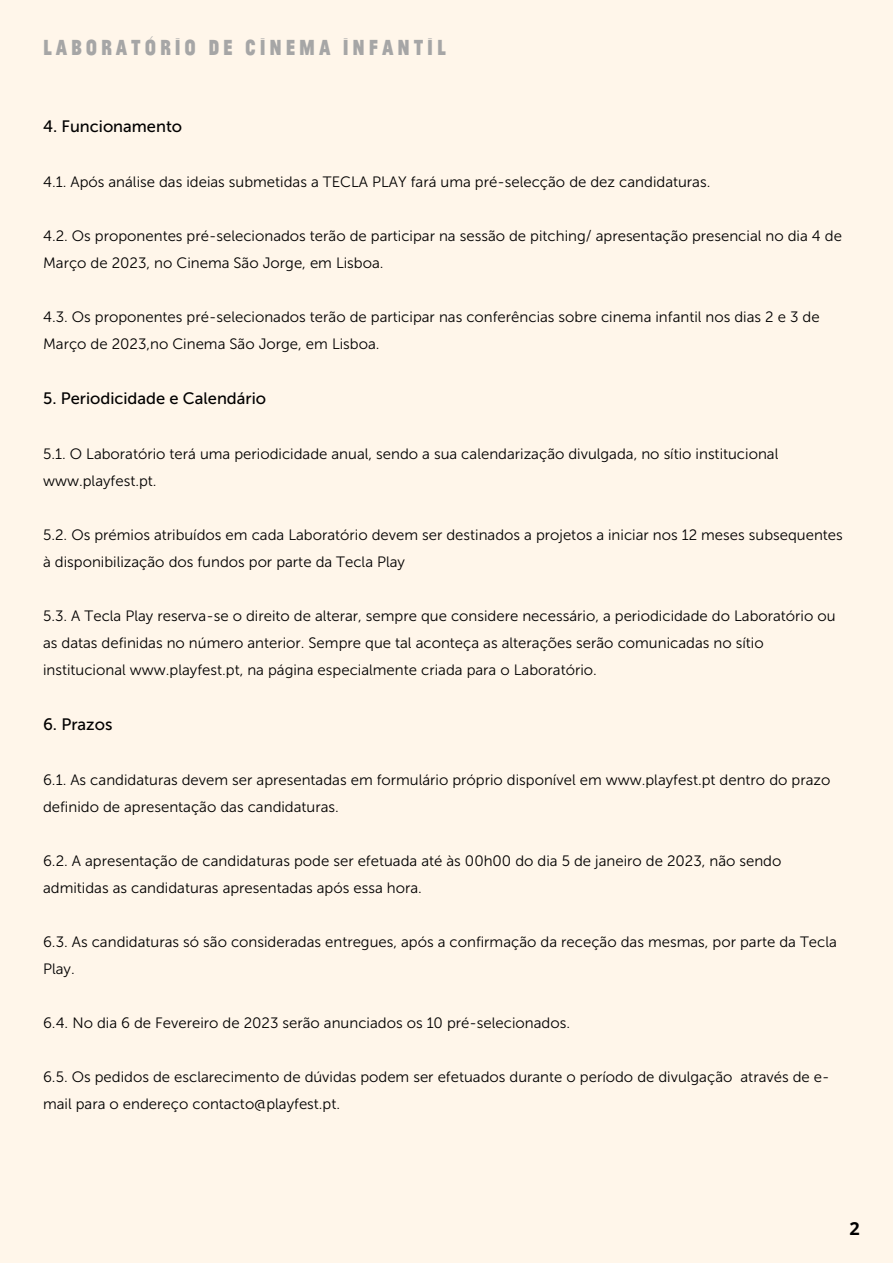
<style>
.page{position:relative;width:893px;height:1264px;background:#fff}
.page>*{position:absolute;margin:0;border:0;box-sizing:border-box;transform-origin:0 0}
.t1{font:100 22.8px "Jean Luc";letter-spacing:.17em;color:#a6a6a6}
.t2{font:700 18px "Open Sans";color:#000}
.t3{font:16.5px "Museo Sans 500";color:#000}
.t4{font:15px/27px "Museo Sans 300";color:#000}
</style>
<div class="page">
<div style="left:0;top:0;width:892px;height:1262px;background:#fff6ea"></div>
<h1 class="t1" style="left:43px;top:36px;width:404px">LABORATÓRIO DE CINEMA INFANTIL</h1>
<p class="t3" style="left:43px;top:116px;width:141px">4. Funcionamento</p>
<p class="t4" style="left:43px;top:168px;width:668px">4.1. Após análise das ideias submetidas a TECLA PLAY fará uma pré-selecção de dez candidaturas.</p>
<p class="t4" style="left:43px;top:222px;width:800px">4.2. Os proponentes pré-selecionados terão de participar na sessão de pitching/ apresentação presencial no dia 4 de<br>Março de 2023, no Cinema São Jorge, em Lisboa.</p>
<p class="t4" style="left:43px;top:303px;width:778px">4.3. Os proponentes pré-selecionados terão de participar nas conferências sobre cinema infantil nos dias 2 e 3 de<br>Março de 2023,no Cinema São Jorge, em Lisboa.</p>
<p class="t3" style="left:43px;top:388px;width:224px">5. Periodicidade e Calendário</p>
<p class="t4" style="left:43px;top:440px;width:736px">5.1. O Laboratório terá uma periodicidade anual, sendo a sua calendarização divulgada, no sítio institucional www.playfest.pt.</p>
<p class="t4" style="left:43px;top:521px;width:801px">5.2. Os prémios atribuídos em cada Laboratório devem ser destinados a projetos a iniciar nos 12 meses subsequentes à disponibilização dos fundos por parte da Tecla Play</p>
<p class="t4" style="left:43px;top:602px;width:794px">5.3. A Tecla Play reserva-se o direito de alterar, sempre que considere necessá rio, a periodicidade do Laboratório ou as datas definidas no nú mero anterior. Sempre que tal aconteça as alterações serão comunicadas no sítio institucional www.playfest.pt, na página especialmente criada para o Laboratório.</p>
<p class="t3" style="left:43px;top:714px;width:71px">6. Prazos</p>
<p class="t4" style="left:43px;top:766px;width:788px">6.1. As candidaturas devem ser apresentadas em formulário próprio disponível em www.playfest.pt dentro do prazo definido de apresentação das candidaturas.</p>
<p class="t4" style="left:43px;top:847px;width:739px">6.2. A apresentação de candidaturas pode ser efetuada até às 00h00 do dia 5 de janeiro de 2023, não sendo admitidas as candidaturas apresentadas após essa hora.</p>
<p class="t4" style="left:43px;top:928px;width:795px">6.3. As candidaturas só são consideradas entregues, após a confirmação da receção das mesmas, por parte da Tecla<br>Play.</p>
<p class="t4" style="left:43px;top:1009px;width:528px">6.4. No dia 6 de Fevereiro de 2023 serão anunciados os 10 pré-selecionados.</p>
<p class="t4" style="left:43px;top:1063px;width:787px">6.5. Os pedidos de esclarecimento de dúvidas podem ser efetuados durante o período de divulgação através de e&shy;mail para o endereço contacto@playfest.pt.</p>
<p class="t2" style="left:849px;top:1215px;width:12px">2</p>
</div>
